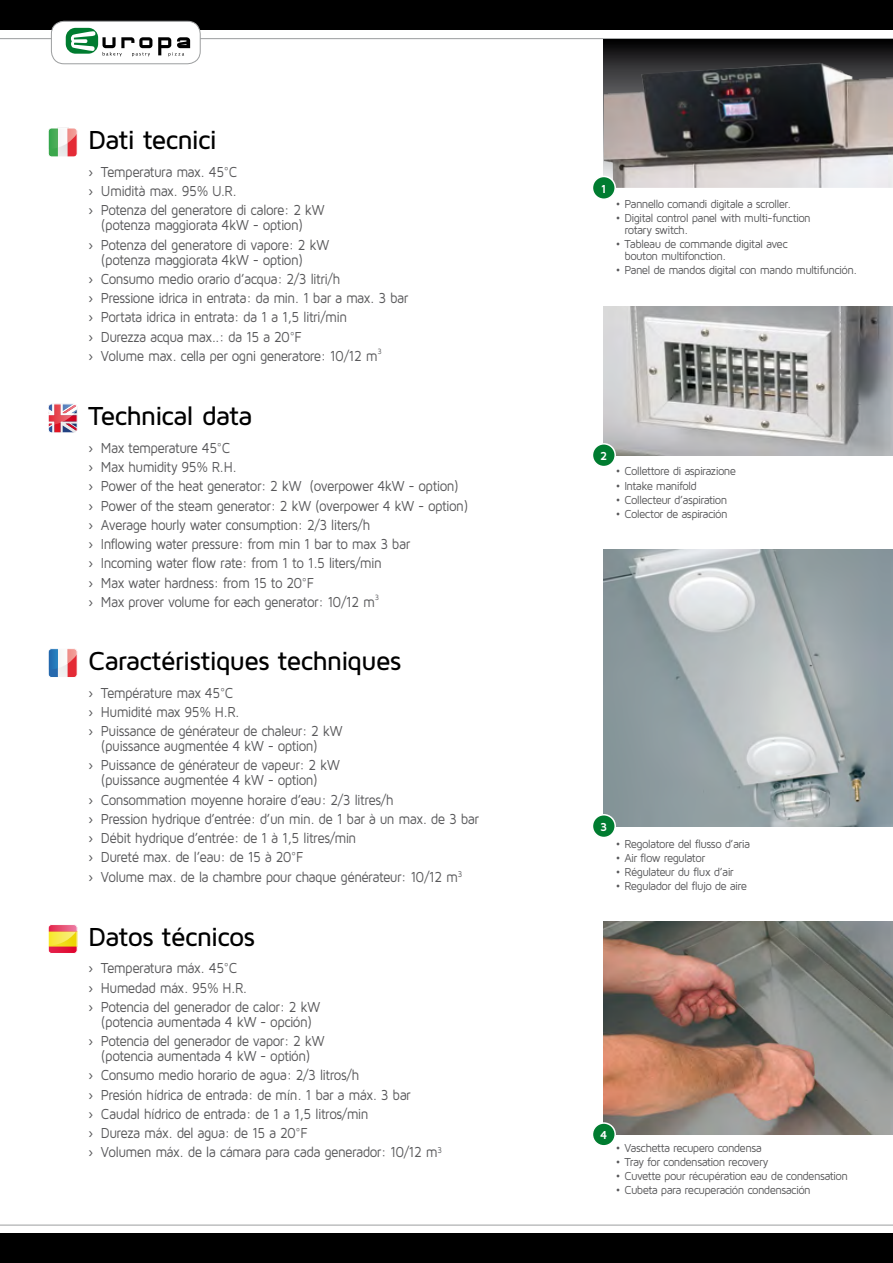
<style>
.page{position:relative;width:893px;height:1263px;background:#fff}
.page>*{position:absolute;margin:0;border:0;box-sizing:border-box;transform-origin:0 0}
.t1{font:500 27px "Maven Pro";letter-spacing:-.04em;color:#000}
.t2{font:15px/19.2px "Maven Pro";letter-spacing:-.045em;color:#58585a;scale:.9 1}
.t3{font:12px/12px "Maven Pro";letter-spacing:-.055em;color:#58585a;scale:.95 1}
.t4{font:700 12px "Maven Pro";color:#fff}
</style>
<div class="page">
<div style="left:0;top:0;width:893px;height:30px;background:#000"></div>
<div style="left:0;top:1233px;width:893px;height:30px;background:#000"></div>
<hr style="left:0;top:38px;width:893px;height:1px;background:#9c9e9f">
<hr style="left:0;top:1225px;width:893px;height:1px;background:#9c9e9f">
<hr style="left:892px;top:931px;width:1px;height:289px;background:#9c9e9f">
<div style="left:51px;top:21px;width:149px;height:43px;background:#fff;border-radius:13px"></div>
<div style="left:51px;top:21px;width:150px;height:43px;border:1px solid #9c9e9f;border-radius:13px"></div>
<div style="left:66px;top:28px;width:32px;height:26px;background:#007c30;border-radius:10px"></div>
<svg style="left:71px;top:31px;width:24px;height:20px"></svg>
<svg style="left:102px;top:37px;width:50px;height:19px"></svg>
<svg style="left:158px;top:37px;width:32px;height:19px"></svg>
<svg style="left:48px;top:128px;width:30px;height:29px"></svg>
<svg style="left:48px;top:648px;width:30px;height:30px"></svg>
<svg style="left:48px;top:403px;width:30px;height:30px"></svg>
<svg style="left:48px;top:924px;width:30px;height:30px"></svg>
<img style="left:604px;top:922px;width:289px;height:212px">
<svg style="left:604px;top:39px;width:289px;height:24px"></svg>
<img style="left:604px;top:63px;width:289px;height:125px">
<div style="left:592px;top:176px;width:23px;height:23px;background:#007c30;border-radius:50%"></div>
<div style="left:592px;top:176px;width:24px;height:24px;border:2px solid #fff;border-radius:50%"></div>
<img style="left:604px;top:306px;width:289px;height:149px">
<div style="left:592px;top:444px;width:23px;height:23px;background:#007c30;border-radius:50%"></div>
<div style="left:592px;top:443px;width:24px;height:24px;border:2px solid #fff;border-radius:50%"></div>
<img style="left:604px;top:550px;width:289px;height:276px">
<div style="left:592px;top:815px;width:23px;height:22px;background:#007c30;border-radius:50%"></div>
<div style="left:592px;top:814px;width:24px;height:24px;border:2px solid #fff;border-radius:50%"></div>
<div style="left:592px;top:1123px;width:23px;height:23px;background:#007c30;border-radius:50%"></div>
<div style="left:592px;top:1122px;width:24px;height:24px;border:2px solid #fff;border-radius:50%"></div>
<h1 class="t1" style="left:88px;top:123px;width:131px">Dati tecnici</h1>
<p class="t2" style="left:88px;top:162px;width:264px">› Temperatura max. 45°C<br>› Umidità max. 95% U.R.<br>› Potenza del generatore di calore: 2 kW</p>
<p class="t2" style="left:88px;top:215px;width:269px;text-indent:13px">(potenza maggiorata 4kW - option)<br>› Potenza del generatore di vapore: 2 kW</p>
<p class="t2" style="left:88px;top:249px;width:357px;text-indent:13px">(potenza maggiorata 4kW - option)<br>› Consumo medio orario d’acqua: 2/3 litri/h<br>› Pressione idrica in entrata: da min. 1 bar a max. 3 bar › Portata idrica in entrata: da 1 a 1,5 litri/min<br>› Durezza acqua max..: da 15 a 20°F<br>› Volume max. cella per ogni generatore: 10/12 m³</p>
<h1 class="t1" style="left:88px;top:399px;width:166px">Technical data</h1>
<p class="t2" style="left:88px;top:438px;width:424px">› Max temperature 45°C<br>› Max humidity 95% R.H.<br>› Power of the heat generator: 2 kW (overpower 4kW - option)<br>› Power of the steam generator: 2 kW (overpower 4 kW - option) › Average hourly water consumption: 2/3 liters/h<br>› Inflowing water pressure: from min 1 bar to max 3 bar<br>› Incoming water flow rate: from 1 to 1.5 liters/min<br>› Max water hardness: from 15 to 20°F<br>› Max prover volume for each generator: 10/12 m³</p>
<h1 class="t1" style="left:88px;top:644px;width:315px">Caractéristiques techniques</h1>
<p class="t2" style="left:88px;top:682px;width:284px">› Température max 45°C<br>› Humidité max 95% H.R.<br>› Puissance de générateur de chaleur: 2 kW</p>
<p class="t2" style="left:88px;top:736px;width:281px;text-indent:13px">(puissance augmentée 4 kW - option)<br>› Puissance de générateur de vapeur: 2 kW</p>
<p class="t2" style="left:88px;top:770px;width:436px;text-indent:13px">(puissance augmentée 4 kW - option)<br>› Consommation moyenne horaire d’eau: 2/3 litres/h<br>› Pression hydrique d’entrée: d’un min. de 1 bar à un max. de 3 bar › Débit hydrique d’entrée: de 1 à 1,5 litres/min<br>› Dureté max. de l’eau: de 15 à 20°F<br>› Volume max. de la chambre pour chaque générateur: 10/12 m<sup>3</sup></p>
<h1 class="t1" style="left:88px;top:920px;width:169px">Datos técnicos</h1>
<p class="t2" style="left:88px;top:958px;width:259px">› Temperatura máx. 45°C<br>› Humedad máx. 95% H.R.<br>› Potencia del generador de calor: 2 kW</p>
<p class="t2" style="left:88px;top:1012px;width:264px;text-align:center">(potencia aumentada 4 kW - opción)<br>› Potencia del generador de vapor: 2 kW</p>
<p class="t2" style="left:88px;top:1046px;width:395px;text-indent:13px">(potencia aumentada 4 kW - optión)<br>› Consumo medio horario de agua: 2/3 litros/h<br>› Presión hídrica de entrada: de mín. 1 bar a máx. 3 bar<br>› Caudal hídrico de entrada: de 1 a 1,5 litros/min<br>› Dureza máx. del agua: de 15 a 20°F<br>› Volumen máx. de la cámara para cada generador: 10/12 m<sup>3</sup></p>
<p class="t4" style="left:601px;top:181px;width:7px">1</p>
<p class="t3" style="left:616px;top:198px;width:186px">• Pannello comandi digitale a scroller.</p>
<p class="t3" style="left:624px;top:212px;width:198px;text-indent:-9px">• Digital control panel with multi-function rotary switch.</p>
<p class="t3" style="left:624px;top:238px;width:173px;text-indent:-9px">• Tableau de commande digital avec bouton multifonction.</p>
<p class="t3" style="left:616px;top:264px;width:256px">• Panel de mandos digital con mando multifunción.</p>
<p class="t4" style="left:600px;top:448px;width:9px">2</p>
<p class="t3" style="left:616px;top:465px;width:128px">• Collettore di aspirazione</p>
<p class="t3" style="left:616px;top:479px;width:87px">• Intake manifold</p>
<p class="t3" style="left:616px;top:493px;width:119px">• Collecteur d’aspiration</p>
<p class="t3" style="left:616px;top:507px;width:119px">• Colector de aspiración</p>
<p class="t4" style="left:600px;top:819px;width:9px">3</p>
<p class="t3" style="left:616px;top:837px;width:143px">• Regolatore del flusso d’aria</p>
<p class="t3" style="left:616px;top:851px;width:95px">• Air flow regulator</p>
<p class="t3" style="left:616px;top:865px;width:126px">• Régulateur du flux d’air</p>
<p class="t3" style="left:616px;top:879px;width:139px">• Regulador del flujo de aire</p>
<p class="t4" style="left:600px;top:1127px;width:9px">4</p>
<p class="t3" style="left:616px;top:1141px;width:155px">• Vaschetta recupero condensa</p>
<p class="t3" style="left:616px;top:1155px;width:162px">• Tray for condensation recovery</p>
<p class="t3" style="left:616px;top:1169px;width:246px">• Cuvette pour récupération eau de condensation</p>
<p class="t3" style="left:616px;top:1183px;width:207px">• Cubeta para recuperación condensación</p>
</div>
